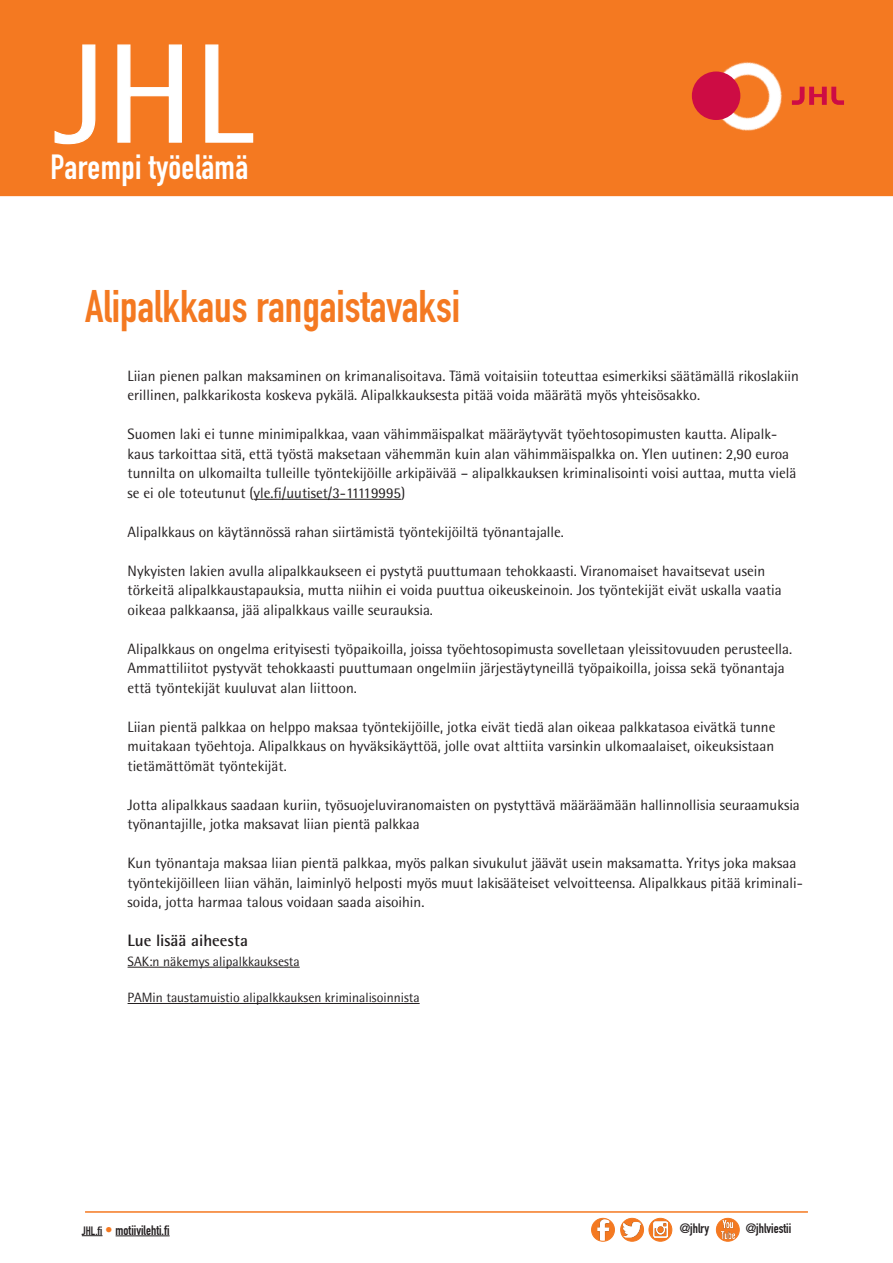
<style>
.page{position:relative;width:893px;height:1263px;background:#fff}
.page>*{position:absolute;margin:0;border:0;box-sizing:border-box;transform-origin:0 0}
.otsikko{font:45px "DIN Engschrift Std";color:#f47921}
.t1{font:34.5px "DIN Engschrift Std";letter-spacing:.01em;color:#fff}
.leipis{font:700 16.5px "Rotis Semi Sans Std";color:#231f20}
.leipis-2{font:15px/19.5px "Rotis Semi Sans Std";color:#231f20}
.lopputeksti{font:13.5px "Rotis Semi Sans Std";color:#231f20}
.t2{font:13.5px "DIN Engschrift Std";color:#231f20}
.s1{font-size:12px}
.s2{font-size:15px;color:#f47921}
</style>
<div class="page">
<div style="left:0;top:0;width:893px;height:196px;background:#f47921"></div>
<svg style="left:54px;top:44px;width:200px;height:101px"></svg>
<img style="left:707px;top:56px;width:81px;height:81px">
<div style="left:692px;top:72px;width:48px;height:48px;background:#cd0c44;border-radius:50%"></div>
<svg style="left:792px;top:87px;width:52px;height:18px"></svg>
<hr style="left:85px;top:1211px;width:723px;height:2px;background:#f47921">
<svg style="left:82px;top:1235px;width:21px;height:1px"></svg>
<hr style="left:116px;top:1235px;width:54px;height:1px;background:#231f20">
<div style="left:621px;top:1218px;width:22px;height:23px;background:#f47921;border-radius:50%"></div>
<img style="left:623px;top:1222px;width:18px;height:16px">
<div style="left:620px;top:1218px;width:24px;height:24px;border:1px solid #f47921;border-radius:50%"></div>
<div style="left:592px;top:1218px;width:22px;height:23px;background:#f47921;border-radius:50%"></div>
<img style="left:597px;top:1220px;width:12px;height:20px">
<div style="left:591px;top:1218px;width:24px;height:24px;border:1px solid #f47921;border-radius:50%"></div>
<svg style="left:649px;top:1218px;width:23px;height:23px"></svg>
<img style="left:653px;top:1222px;width:15px;height:15px">
<div style="left:648px;top:1218px;width:24px;height:24px;border:1px solid #f47921;border-radius:50%"></div>
<svg style="left:716px;top:1218px;width:23px;height:23px"></svg>
<img style="left:721px;top:1221px;width:14px;height:17px">
<div style="left:716px;top:1218px;width:24px;height:24px;border:1px solid #f47921;border-radius:50%"></div>
<hr style="left:254px;top:499px;width:147px;height:1px;background:#231f20">
<hr style="left:128px;top:967px;width:172px;height:1px;background:#231f20">
<hr style="left:128px;top:1003px;width:292px;height:1px;background:#231f20">
<h2 class="t1" style="left:51px;top:146px;width:199px">Parempi työelämä</h2>
<p class="otsikko" style="left:85px;top:279px;width:377px">Alipalkkaus rangaistavaksi</p>
<p class="leipis-2" style="left:128px;top:366px;width:673px">Liian pienen palkan maksaminen on krimanalisoitava. Tämä voitaisiin toteuttaa esimerkiksi säätämällä rikoslakiin erillinen, palkkarikosta koskeva pykälä. Alipalkkauksesta pitää voida määrätä myös yhteisösakko.</p>
<p class="leipis-2" style="left:128px;top:424px;width:670px">Suomen laki ei tunne minimipalkkaa, vaan vähimmäispalkat määräytyvät työehtosopimusten kautta. Alipalk&shy;kaus tarkoittaa sitä, että työstä maksetaan vähemmän kuin alan vähimmäispalkka on. Ylen uutinen: 2,90 euroa tunnilta on ulkomailta tulleille työntekijöille arkipäivää – alipalkkauksen kriminalisointi voisi auttaa, mutta vielä se ei ole toteutunut (yle.fi/uutiset/3-11119995)</p>
<p class="leipis-2" style="left:128px;top:522px;width:438px">Alipalkkaus on käytännössä rahan siirtämistä työntekijöiltä työnantajalle.</p>
<p class="leipis-2" style="left:128px;top:561px;width:656px">Nykyisten lakien avulla alipalkkaukseen ei pystytä puuttumaan tehokkaasti. Viranomaiset havaitsevat usein törkeitä alipalkkaustapauksia, mutta niihin ei voida puuttua oikeuskeinoin. Jos työntekijät eivät uskalla vaatia oikeaa palkkaansa, jää alipalkkaus vaille seurauksia.</p>
<p class="leipis-2" style="left:128px;top:639px;width:666px">Alipalkkaus on ongelma erityisesti työpaikoilla, joissa työehtosopimusta sovelletaan yleissitovuuden perusteella.<br>Ammattiliitot pystyvät tehokkaasti puuttumaan ongelmiin järjestäytyneillä työpaikoilla, joissa sekä työnantaja että työntekijät kuuluvat alan liittoon.</p>
<p class="leipis-2" style="left:128px;top:717px;width:649px;text-align:justify">Liian pientä palkkaa on helppo maksaa työntekijöille, jotka eivät tiedä alan oikeaa palkkatasoa eivätkä tunne muitakaan työehtoja. Alipalkkaus on hyväksikäyttöä, jolle ovat alttiita varsinkin ulkomaalaiset, oikeuksistaan tietämättömät työntekijät.</p>
<p class="leipis-2" style="left:128px;top:795px;width:674px">Jotta alipalkkaus saadaan kuriin, työsuojeluviranomaisten on pystyttävä määräämään hallinnollisia seuraamuksia työnantajille, jotka maksavat liian pientä palkkaa</p>
<p class="leipis-2" style="left:128px;top:853px;width:677px">Kun työnantaja maksaa liian pientä palkkaa, myös palkan sivukulut jäävät usein maksamatta. Yritys joka maksaa työntekijöilleen liian vähän, laiminlyö helposti myös muut lakisääteiset velvoitteensa. Alipalkkaus pitää kriminali&shy;soida, jotta harmaa talous voidaan saada aisoihin.</p>
<p class="leipis" style="left:128px;top:930px;width:122px">Lue lisää aiheesta</p>
<p class="lopputeksti" style="left:128px;top:953px;width:174px">SAK:n näkemys alipalkkauksesta</p>
<p class="lopputeksti" style="left:128px;top:989px;width:294px">PAMin taustamuistio alipalkkauksen kriminalisoinnista</p>
<p class="t2" style="left:82px;top:1222px;width:89px"><span class="s1">JHL.fi</span> <span class="s2">•</span> motiivilehti.fi</p>
<p class="t2" style="left:679px;top:1221px;width:31px">@jhlry</p>
<p class="t2" style="left:745px;top:1221px;width:47px">@jhlviestii</p>
</div>
